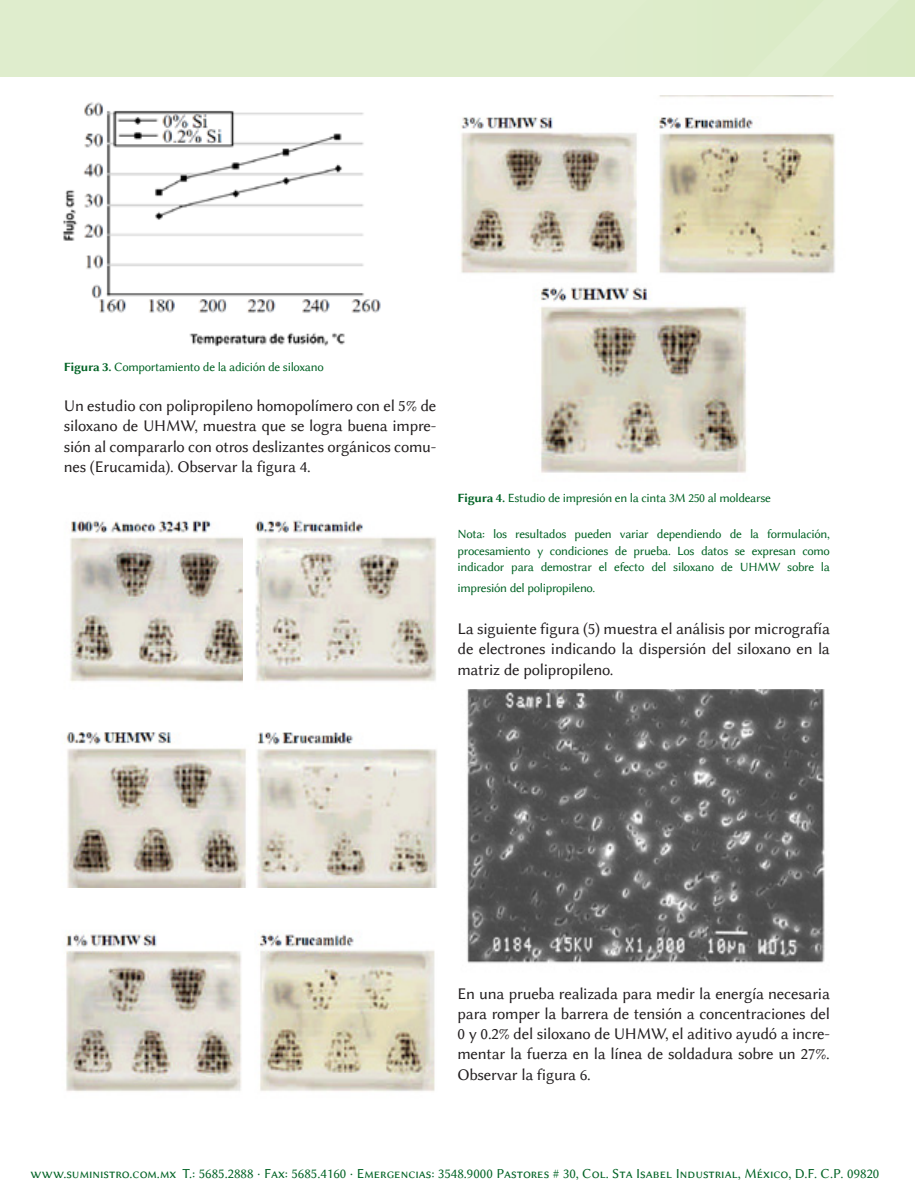
<style>
.page{position:relative;width:915px;height:1191px;background:#fff}
.page>*{position:absolute;margin:0;border:0;box-sizing:border-box;transform-origin:0 0}
.Cuerpo_de_texto{font:16.5px/20.2px "Lin Biolinum";letter-spacing:-.015em;color:#231f20;text-align:justify}
.t1{font:13.95px "Lin Biolinum Capitals";color:#006224}
.pie_de_tablas{font:12.75px/16.5px "Lin Biolinum";letter-spacing:-.025em;color:#006224;text-align:justify}
.Cuerpo_de_texto-2{font:12.75px "Lin Biolinum";letter-spacing:-.025em;color:#006224}
.s1{font-family:"Lin Biolinum B"}
</style>
<div class="page">
<div style="left:0;top:0;width:914px;height:77px;background:#dfedcd"></div>
<img style="left:70px;top:520px;width:173px;height:163px">
<img style="left:64px;top:732px;width:182px;height:155px">
<img style="left:255px;top:520px;width:181px;height:162px">
<img style="left:256px;top:732px;width:181px;height:156px">
<img style="left:66px;top:932px;width:176px;height:160px">
<img style="left:461px;top:116px;width:176px;height:157px">
<img style="left:258px;top:932px;width:177px;height:159px">
<img style="left:654px;top:95px;width:182px;height:179px">
<img style="left:540px;top:287px;width:206px;height:186px">
<img style="left:467px;top:689px;width:358px;height:275px">
<img style="left:63px;top:102px;width:318px;height:245px">
<p class="Cuerpo_de_texto-2" style="left:64px;top:359px;width:261px"><span class="s1">Figura 3.</span> Comportamiento de la adición de siloxano</p>
<p class="Cuerpo_de_texto" style="left:64px;top:396px;width:374px">Un estudio con polipropileno homopolímero con el 5% de siloxano de UHMW, muestra que se logra buena impre&shy;sión al compararlo con otros deslizantes orgánicos comu&shy;nes (Erucamida). Observar la figura 4.</p>
<p class="pie_de_tablas" style="left:457px;top:489px;width:315px"><span class="s1">Figura 4.</span> Estudio de impresión en la cinta 3M 250 al moldearse</p>
<p class="pie_de_tablas" style="left:457px;top:526px;width:374px">Nota: los resultados pueden variar dependiendo de la formulación, procesamiento y condiciones de prueba. Los datos se expresan como indicador para demostrar el efecto del siloxano de UHMW sobre la</p>
<p class="pie_de_tablas" style="left:457px;top:579px;width:139px">impresión del polipropileno.</p>
<p class="Cuerpo_de_texto" style="left:457px;top:619px;width:374px">La siguiente figura (5) muestra el análisis por micrografía de electrones indicando la dispersión del siloxano en la matriz de polipropileno.</p>
<p class="Cuerpo_de_texto" style="left:457px;top:983px;width:374px">En una prueba realizada para medir la energía necesaria para romper la barrera de tensión a concentraciones del 0 y 0.2% del siloxano de UHMW, el aditivo ayudó a incre&shy;mentar la fuerza en la línea de soldadura sobre un 27%.<br>Observar la figura 6.</p>
<p class="t1" style="left:31px;top:1166px;width:849px">www.suministro.com.mx T.: 5685.2888 · Fax: 5685.4160 · Emergencias: 3548.9000 Pastores # 30, Col. Sta Isabel Industrial, México, D.F. C.P. 09820</p>
</div>
